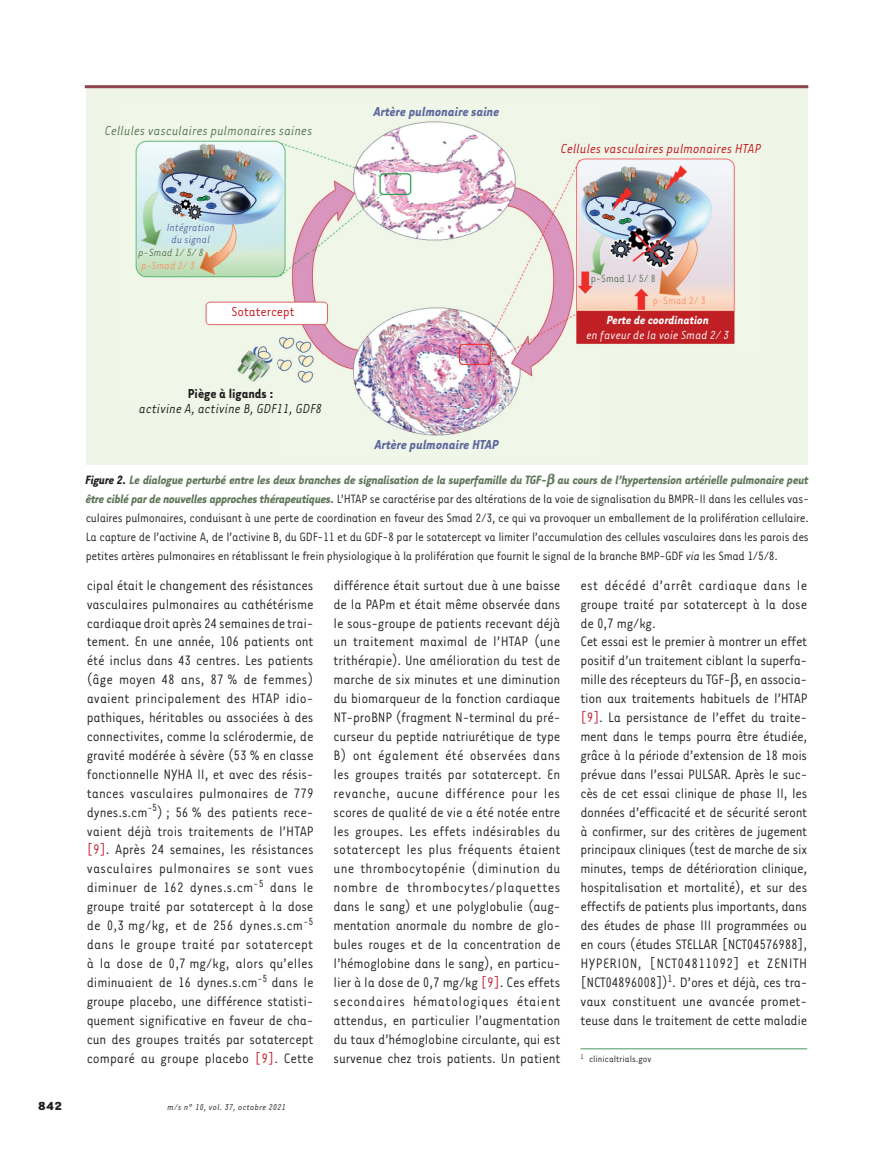
<style>
.page{position:relative;width:894px;height:1149px;background:#fff}
.page>*{position:absolute;margin:0;border:0;box-sizing:border-box;transform-origin:0 0}
.t1{font:15.75px/18.9px "Tarzana Narrow";letter-spacing:-.02em;color:#231f20;text-align:justify}
.t2{font:italic 700 15px "Tarzana Narrow";color:#5e689e}
.t3{font:italic 15px "Tarzana Narrow";color:#5a7755}
.t4{font:italic 15px "Tarzana Narrow";color:#c4121a}
.t5{font:italic 15px "Tarzana Narrow";color:#231f20}
.t6{font:700 15px "Tarzana Narrow";color:#231f20}
.t7{font:15px "Tarzana Narrow";color:#c4121a}
.t8{font:13.95px/18.9px "Tarzana Narrow";letter-spacing:-.02em;color:#231f20;text-align:justify}
.t9{font:italic 13.5px "Tarzana Narrow";color:#fff}
.t10{font:italic 700 13.5px "Tarzana Narrow";color:#fff}
.t11{font:700 13.5px "Tarzana Wide";color:#231f20}
.t12{font:italic 12px/12px "Tarzana Narrow";color:#5e689e;text-align:center}
.t13{font:italic 12px "Tarzana Narrow";color:#5a7755}
.t14{font:12px "Tarzana Narrow";color:#5a7755}
.t15{font:italic 12px "Tarzana Narrow";color:#f7966b}
.t16{font:12px "Tarzana Narrow";color:#f7966b}
.t17{font:10.5px "Tarzana Narrow";color:#231f20}
.t18{font:italic 9.75px "Tarzana Narrow";letter-spacing:.025em;color:#231f20}
.s1{font-weight:700;font-style:italic}
.s2{font-weight:700;font-style:italic;color:#5f7659}
.s3{font-style:italic}
.s4{color:#bf182a}
</style>
<div class="page">
<hr style="left:580px;top:1047px;width:226px;height:2px;background:#84ba95">
<div style="left:86px;top:85px;width:722px;height:379px;background:#eff6e8"></div>
<img style="left:135px;top:121px;width:600px;height:315px">
<hr style="left:85px;top:85px;width:723px;height:3px;background:#8d454f">
<p class="t3" style="left:105px;top:122px;width:209px">Cellules vasculaires pulmonaires saines</p>
<p class="t12" style="left:167px;top:220px;width:50px">Intégration du signal</p>
<p class="t13" style="left:139px;top:245px;width:66px">p-Smad 1/ 5/ 8</p>
<p class="t15" style="left:141px;top:258px;width:55px">p-Smad 2/ 3</p>
<p class="t7" style="left:231px;top:303px;width:65px">Sotatercept</p>
<p class="t6" style="left:188px;top:383px;width:87px">Piège à ligands :</p>
<p class="t5" style="left:139px;top:399px;width:184px">activine A, activine B, GDF11, GDF8</p>
<p class="t2" style="left:373px;top:102px;width:127px">Artère pulmonaire saine</p>
<p class="t2" style="left:374px;top:434px;width:126px">Artère pulmonaire HTAP</p>
<p class="t4" style="left:560px;top:140px;width:202px">Cellules vasculaires pulmonaires HTAP</p>
<p class="t14" style="left:590px;top:271px;width:66px">p-Smad 1/ 5/ 8</p>
<p class="t16" style="left:652px;top:293px;width:54px">p-Smad 2/ 3</p>
<p class="t10" style="left:606px;top:312px;width:104px">Perte de coordination</p>
<p class="t9" style="left:586px;top:327px;width:144px">en faveur de la voie Smad 2/ 3</p>
<p class="t8" style="left:86px;top:469px;width:724px"><span class="s1">Figure 2.</span> <span class="s2">Le dialogue perturbé entre les deux branches de signalisation de la superfamille du TGF- au cours de l’hypertension artérielle pulmonaire peut être ciblé par de nouvelles approches thérapeutiques.</span> L’HTAP se caractérise par des altérations de la voie de signalisation du BMPR-II dans les cellules vas&shy;culaires pulmonaires, conduisant à une perte de coordination en faveur des Smad 2/3, ce qui va provoquer un emballement de la prolifération cellulaire.<br>La capture de l’activine A, de l’activine B, du GDF-11 et du GDF-8 par le sotatercept va limiter l’accumulation des cellules vasculaires dans les parois des petites artères pulmonaires en rétablissant le frein physiologique à la prolifération que fournit le signal de la branche BMP-GDF <span class="s3">via</span> les Smad 1/5/8.</p>
<p class="t1" style="left:87px;top:574px;width:228px">cipal était le changement des résistances vasculaires pulmonaires au cathétérisme cardiaque droit après 24 semaines de trai&shy;tement. En une année, 106 patients ont été inclus dans 43 centres. Les patients (âge moyen 48 ans, 87 % de femmes) avaient principalement des HTAP idio&shy;pathiques, héritables ou associées à des connectivites, comme la sclérodermie, de gravité modérée à sévère (53 % en classe fonctionnelle NYHA II, et avec des résis&shy;tances vasculaires pulmonaires de 779 dynes.s.cm<sup>-5</sup>) ; 56 % des patients rece&shy;vaient déjà trois traitements de l’HTAP <span class="s4">[9]</span>. Après 24 semaines, les résistances vasculaires pulmonaires se sont vues diminuer de 162 dynes.s.cm<sup>-5</sup> dans le groupe traité par sotatercept à la dose de 0,3 mg/kg, et de 256 dynes.s.cm<sup>-5 </sup>dans le groupe traité par sotatercept à la dose de 0,7 mg/kg, alors qu’elles diminuaient de 16 dynes.s.cm<sup>-5</sup> dans le groupe placebo, une différence statisti&shy;quement significative en faveur de cha&shy;cun des groupes traités par sotatercept comparé au groupe placebo <span class="s4">[9]</span>. Cette</p>
<p class="t11" style="left:38px;top:1097px;width:26px">842</p>
<p class="t18" style="left:167px;top:1100px;width:120px">m/s n° 10, vol. 37, octobre 2021</p>
<p class="t1" style="left:333px;top:574px;width:228px">différence était surtout due à une baisse de la PAPm et était même observée dans le sous-groupe de patients recevant déjà un traitement maximal de l’HTAP (une trithérapie). Une amélioration du test de marche de six minutes et une diminution du biomarqueur de la fonction cardiaque NT-proBNP (fragment N-terminal du pré&shy;curseur du peptide natriurétique de type B) ont également été observées dans les groupes traités par sotatercept. En revanche, aucune différence pour les scores de qualité de vie a été notée entre les groupes. Les effets indésirables du sotatercept les plus fréquents étaient une thrombocytopénie (diminution du nombre de thrombocytes/plaquettes dans le sang) et une polyglobulie (aug&shy;mentation anormale du nombre de glo&shy;bules rouges et de la concentration de l’hémoglobine dans le sang), en particu&shy;lier à la dose de 0,7 mg/kg <span class="s4">[9]</span>. Ces effets secondaires hématologiques étaient attendus, en particulier l’augmentation du taux d’hémoglobine circulante, qui est survenue chez trois patients. Un patient</p>
<p class="t1" style="left:580px;top:574px;width:228px;text-align:left">est décédé d’arrêt cardiaque dans le groupe traité par sotatercept à la dose de 0,7 mg/kg.<br>Cet essai est le premier à montrer un effet positif d’un traitement ciblant la superfa&shy;mille des récepteurs du TGF- , en associa&shy;tion aux traitements habituels de l’HTAP <span class="s4">[9]</span>. La persistance de l’effet du traite&shy;ment dans le temps pourra être étudiée, grâce à la période d’extension de 18 mois prévue dans l’essai PULSAR. Après le suc&shy;cès de cet essai clinique de phase II, les données d’efficacité et de sécurité seront à confirmer, sur des critères de jugement principaux cliniques (test de marche de six minutes, temps de détérioration clinique, hospitalisation et mortalité), et sur des effectifs de patients plus importants, dans des études de phase III programmées ou en cours (études STELLAR [NCT04576988], HYPERION, [NCT04811092] et ZENITH [NCT04896008])<sup>1</sup>. D’ores et déjà, ces tra&shy;vaux constituent une avancée promet&shy;teuse dans le traitement de cette maladie</p>
<p class="t17" style="left:580px;top:1052px;width:72px"><sup>1</sup> clinicaltrials.gov</p>
</div>
